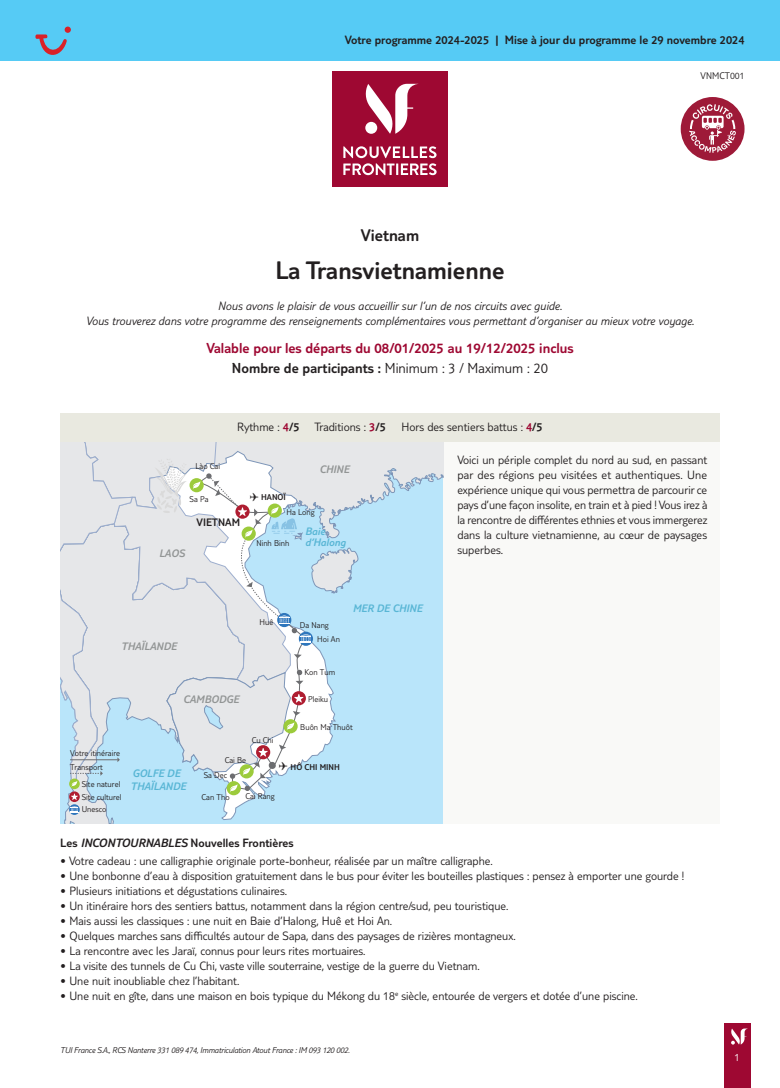
<style>
.page{position:relative;width:780px;height:1088px;background:#fff}
.page>*{position:absolute;margin:0;border:0;box-sizing:border-box;transform-origin:0 0}
.t1{font:300 26.25px "TUI Type";color:#231f20}
.t2{font:300 17.5px "TUI Type";color:#231f20}
.t3{font:300 15px/19.8px "TUI Type";color:#9e0832;text-align:center}
.t4{font:300 12.5px/15px "TUI Type";color:#231f20;text-align:justify}
.t5{font:italic 300 12.5px/15px "TUI Type";color:#231f20;text-align:center}
.t6{font:300 12.5px "TUI Type";color:#231f20}
.t7{font:italic 300 11.25px/12.8px "TUI Type";color:#59b6d5}
.t8{font:italic 300 11.25px "TUI Type";color:#929595}
.t9{font:300 11.25px "TUI Type";color:#231f20}
.t10{font:300 11.25px "TUI Type";color:#fff}
.t11{font:300 10px "TUI Type";color:#231f20}
.t12{font:300 8.75px/12.9px "TUI Type";color:#231f20}
.t13{font:italic 300 8.75px "TUI Type";letter-spacing:-.02em;color:#231f20}
.t14{font:300 8.75px "TUI Type";color:#231f20}
.s1{color:#231f20}
.s2{color:#9e0832}
.s3{font-style:inherit}
.s4{font-style:italic}
</style>
<div class="page">
<div style="left:724px;top:1023px;width:26px;height:65px;background:#9e0832"></div>
<svg style="left:731px;top:1028px;width:17px;height:16px"></svg>
<div style="left:60px;top:441px;width:659px;height:383px;background:#f9f9f7"></div>
<div style="left:0;top:0;width:780px;height:60px;background:#56cbf5"></div>
<div style="left:332px;top:72px;width:115px;height:115px;background:#9e0832"></div>
<svg style="left:343px;top:146px;width:93px;height:29px"></svg>
<svg style="left:365px;top:84px;width:52px;height:50px"></svg>
<div style="left:60px;top:441px;width:383px;height:383px;background:#b9e5fa"></div>
<svg style="left:335px;top:441px;width:108px;height:152px"></svg>
<svg style="left:64px;top:441px;width:271px;height:379px"></svg>
<div style="left:299px;top:632px;width:14px;height:14px;background:#2e76bc;border-radius:50%"></div>
<div style="left:69px;top:791px;width:11px;height:11px;background:#af1d31;border-radius:50%"></div>
<svg style="left:60px;top:441px;width:251px;height:359px"></svg>
<svg style="left:69px;top:804px;width:11px;height:11px"></svg>
<svg style="left:70px;top:806px;width:8px;height:7px"></svg>
<div style="left:60px;top:413px;width:659px;height:28px;background:#e9e9e0"></div>
<svg style="left:35px;top:27px;width:36px;height:28px"></svg>
<div style="left:680px;top:97px;width:64px;height:64px;background:#9e1a38;border-radius:50%"></div>
<svg style="left:689px;top:104px;width:47px;height:49px"></svg>
<p class="t6" style="left:345px;top:33px;width:401px">Votre programme 2024-2025 | Mise à jour du programme le 29 novembre 2024</p>
<p class="t11" style="left:700px;top:70px;width:45px">VNMCT001</p>
<h2 class="t2" style="left:361px;top:225px;width:60px">Vietnam</h2>
<h1 class="t1" style="left:275px;top:255px;width:231px">La Transvietnamienne</h1>
<p class="t5" style="left:86px;top:298px;width:610px">Nous avons le plaisir de vous accueillir sur l’un de nos circuits avec guide.<br>Vous trouverez dans votre programme des renseignements complémentaires vous permettant d’organiser au mieux votre voyage.</p>
<p class="t3" style="left:206px;top:338px;width:368px">Valable pour les départs du 08/01/2025 au 19/12/2025 inclus<br><span class="s1">Nombre de participants :</span> <span class="s1">Minimum : 3 / Maximum : 20</span></p>
<p class="t4" style="left:237px;top:419px;width:150px">Rythme : <span class="s2">4</span><span class="s3">/5</span> Traditions : <span class="s2">3</span><span class="s3">/5</span></p>
<p class="t4" style="left:401px;top:419px;width:143px">Hors des sentiers battus : <span class="s2">4</span><span class="s3">/5</span></p>
<p class="t12" style="left:195px;top:460px;width:26px">Lào Cai</p>
<p class="t12" style="left:189px;top:492px;width:20px">Sa Pa</p>
<p class="t9" style="left:197px;top:516px;width:45px">VIETNAM</p>
<p class="t8" style="left:159px;top:546px;width:27px">LAOS</p>
<p class="t14" style="left:250px;top:492px;width:38px">✈ HANOÏ</p>
<p class="t8" style="left:319px;top:463px;width:31px">CHINE</p>
<p class="t12" style="left:286px;top:505px;width:30px">Ha Long</p>
<p class="t7" style="left:305px;top:525px;width:21px">Baie</p>
<p class="t12" style="left:256px;top:536px;width:35px">Ninh Binh</p>
<p class="t7" style="left:305px;top:536px;width:42px">d’Halong</p>
<p class="t8" style="left:121px;top:639px;width:57px">THAÏLANDE</p>
<p class="t8" style="left:183px;top:693px;width:57px">CAMBODGE</p>
<p class="t12" style="left:259px;top:616px;width:15px">Huê</p>
<p class="t12" style="left:300px;top:618px;width:30px">Da Nang</p>
<p class="t12" style="left:317px;top:632px;width:24px">Hoi An</p>
<p class="t12" style="left:304px;top:665px;width:32px">Kon Tum</p>
<p class="t12" style="left:308px;top:692px;width:22px">Pleiku</p>
<p class="t7" style="left:353px;top:601px;width:71px">MER DE CHINE</p>
<p class="t12" style="left:252px;top:733px;width:23px">Cu Chi</p>
<p class="t12" style="left:300px;top:720px;width:54px">Buôn Ma Thuôt</p>
<p class="t12" style="left:70px;top:746px;width:52px;line-height:13.6px">Votre itinéraire<br>Transport</p>
<p class="t12" style="left:82px;top:777px;width:41px">Site naturel<br>Site culturel<br>Unesco</p>
<p class="t7" style="left:130px;top:766px;width:57px">GOLFE DE<br>THAÏLANDE</p>
<p class="t12" style="left:225px;top:753px;width:23px">Cai Be</p>
<p class="t12" style="left:204px;top:768px;width:25px">Sa Dec</p>
<p class="t14" style="left:279px;top:762px;width:63px">✈ HÔ CHI MINH</p>
<p class="t12" style="left:201px;top:790px;width:30px">Can Tho</p>
<p class="t12" style="left:245px;top:790px;width:31px">Cai Rang</p>
<p class="t4" style="left:457px;top:452px;width:251px">Voici un périple complet du nord au sud, en passant par des régions peu visitées et authentiques. Une expérience unique qui vous permettra de parcourir ce pays d’une façon insolite, en train et à pied ! Vous irez à la rencontre de différentes ethnies et vous immergerez dans la culture vietnamienne, au cœur de paysages superbes.</p>
<p class="t6" style="left:60px;top:835px;width:235px">Les <span class="s4">INCONTOURNABLES</span> Nouvelles Frontières</p>
<p class="t4" style="left:60px;top:853px;width:434px">• Votre cadeau : une calligraphie originale porte-bonheur, réalisée par un maître calligraphe.</p>
<p class="t4" style="left:60px;top:868px;width:625px">• Une bonbonne d’eau à disposition gratuitement dans le bus pour éviter les bouteilles plastiques : pensez à emporter une gourde !</p>
<p class="t4" style="left:60px;top:883px;width:228px">• Plusieurs initiations et dégustations culinaires.</p>
<p class="t4" style="left:60px;top:898px;width:450px">• Un itinéraire hors des sentiers battus, notamment dans la région centre/sud, peu touristique.</p>
<p class="t4" style="left:60px;top:913px;width:333px">• Mais aussi les classiques : une nuit en Baie d’Halong, Huê et Hoi An.</p>
<p class="t4" style="left:60px;top:928px;width:457px">• Quelques marches sans difficultés autour de Sapa, dans des paysages de rizières montagneux.</p>
<p class="t4" style="left:60px;top:943px;width:307px">• La rencontre avec les Jaraï, connus pour leurs rites mortuaires.</p>
<p class="t4" style="left:60px;top:958px;width:421px">• La visite des tunnels de Cu Chi, vaste ville souterraine, vestige de la guerre du Vietnam.</p>
<p class="t4" style="left:60px;top:973px;width:181px">• Une nuit inoubliable chez l’habitant.</p>
<p class="t4" style="left:60px;top:988px;width:579px">• Une nuit en gîte, dans une maison en bois typique du Mékong du 18<sup>e</sup> siècle, entourée de vergers et dotée d’une piscine.</p>
<p class="t13" style="left:60px;top:1045px;width:291px">TUI France S.A., RCS Nanterre 331 089 474, Immatriculation Atout France : IM 093 120 002.</p>
<p class="t10" style="left:734px;top:1050px;width:7px">1</p>
</div>
